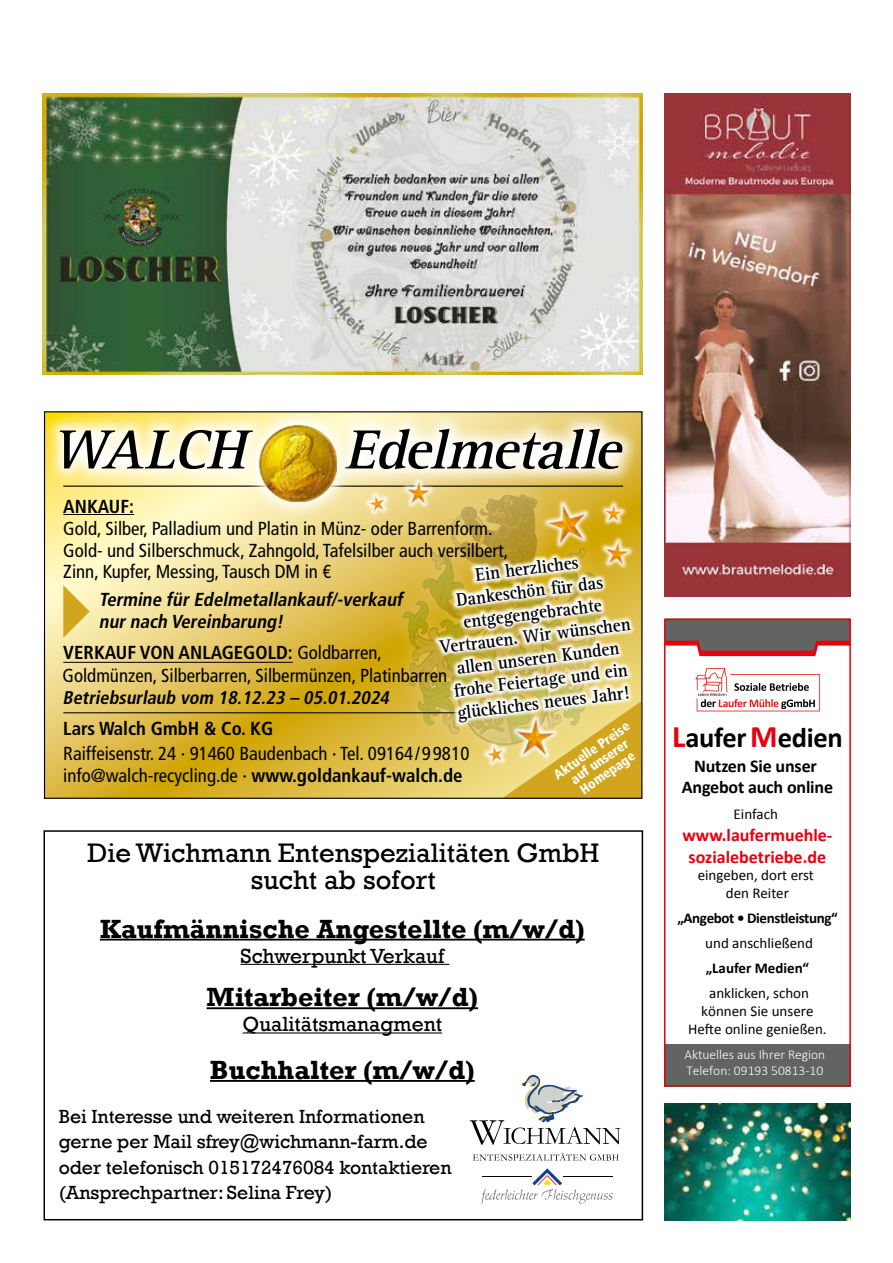
<style>
.page{position:relative;width:893px;height:1263px;background:#fff}
.page>*{position:absolute;margin:0;border:0;box-sizing:border-box;transform-origin:0 0}
.t1{font:italic 700 57px "Rotis Serif";color:#000}
.t2{font:700 28.5px "Calibri";letter-spacing:-.01em;color:#000}
.t3{font:27.45px/27.5px "Rockwell";color:#000;text-align:center}
.t4{font:700 27px "Rockwell";color:#000}
.t5{font:21px "Rockwell";color:#000}
.t6{font:19.5px/25.2px "Rockwell";color:#000}
.t7{font:condensed 18.75px/21.9px "Frutiger";color:#000}
.t8{font:700 18.75px/22.5px "Rotis Serif";color:#000;text-align:center;scale:.92 1}
.t9{font:italic 700 condensed 18.75px/21.9px "Frutiger";color:#000}
.t10{font:700 condensed 18.75px "Frutiger";color:#000}
.t11{font:italic 700 condensed 18.3px "Frutiger";color:#000}
.t12{font:700 18px/21.6px "Calibri";color:#e7000e;text-align:center}
.t13{font:700 18px/21.6px "Calibri";letter-spacing:-.01em;color:#000;text-align:center}
.t14{font:15px/18px "Calibri";color:#000;text-align:center}
.t15{font:700 15px "Calibri";letter-spacing:-.025em;color:#000}
.t16{font:700 15px "Calibri";color:#000}
.t17{font:900 condensed 13.65px/13.6px "Frutiger";color:#fff;text-align:center}
.t18{font:300 13.5px/16.2px "Calibri";color:#fff}
.s1{font-weight:700}
.s2{font-size:31.5px;color:#e7000e}
</style>
<div class="page">
<img style="left:43px;top:94px;width:600px;height:281px">
<img style="left:664px;top:94px;width:186px;height:502px">
<svg style="left:44px;top:830px;width:599px;height:390px"></svg>
<hr style="left:100px;top:939px;width:485px;height:1px;background:#000">
<hr style="left:241px;top:964px;width:208px;height:1px;background:#000">
<hr style="left:207px;top:1007px;width:271px;height:2px;background:#000">
<hr style="left:243px;top:1032px;width:199px;height:1px;background:#000">
<hr style="left:210px;top:1080px;width:265px;height:2px;background:#000">
<svg style="left:470px;top:1075px;width:151px;height:70px"></svg>
<svg style="left:473px;top:1153px;width:146px;height:8px"></svg>
<svg style="left:481px;top:1168px;width:132px;height:36px"></svg>
<svg style="left:46px;top:487px;width:354px;height:310px;background:#e6cb68"></svg>
<svg style="left:386px;top:520px;width:14px;height:243px;background:#dbb83b"></svg>
<img style="left:393px;top:487px;width:7px;height:265px">
<svg style="left:46px;top:413px;width:594px;height:74px"></svg>
<hr style="left:63px;top:486px;width:560px;height:1px;background:#000">
<svg style="left:242px;top:413px;width:113px;height:107px;background:#faf1c4"></svg>
<img style="left:259px;top:424px;width:78px;height:78px">
<hr style="left:63px;top:514px;width:71px;height:1px;background:#000">
<hr style="left:63px;top:662px;width:230px;height:1px;background:#000">
<hr style="left:63px;top:712px;width:406px;height:1px;background:#000">
<svg style="left:63px;top:585px;width:27px;height:53px"></svg>
<svg style="left:359px;top:487px;width:34px;height:33px"></svg>
<img style="left:365px;top:493px;width:22px;height:21px">
<svg style="left:400px;top:475px;width:240px;height:322px;background:#dec771"></svg>
<svg style="left:667px;top:622px;width:180px;height:34px;background:#866463"></svg>
<div style="left:664px;top:1044px;width:186px;height:42px;background:#616460"></div>
<svg style="left:695px;top:668px;width:125px;height:43px"></svg>
<div style="left:664px;top:619px;width:186px;height:467px;border:2px solid #e7000e"></div>
<img style="left:664px;top:1103px;width:186px;height:118px">
<h1 class="t1" style="left:51px;top:416px;width:211px">Walch</h1>
<h1 class="t1" style="left:344px;top:416px;width:293px">Edelmetalle</h1>
<p class="t10" style="left:63px;top:495px;width:72px">AnkAuf:</p>
<p class="t7" style="left:63px;top:517px;width:446px">Gold, Silber, Palladium und Platin in Münz- oder Barrenform.<br>Gold- und Silberschmuck, Zahngold, Tafelsilber auch versilbert,<br>Zinn, Kupfer, Messing, Tausch DM in €</p>
<p class="t9" style="left:99px;top:589px;width:309px">Termine fürEdelmetallankauf/-verkauf nurnach Vereinbarung!</p>
<p class="t7" style="left:63px;top:641px;width:386px;line-height:22.5px"><span class="s1">VERkAuf Von AnlAgEgold:</span> Goldbarren,<br>Goldmünzen, Silberbarren, Silbermünzen, Platinbarren</p>
<p class="t11" style="left:63px;top:686px;width:332px">Betriebsurlaub vom 18.12.23 – 05.01.2024</p>
<p class="t10" style="left:63px;top:717px;width:211px">lars Walch gmbH &amp; Co. kg</p>
<p class="t7" style="left:63px;top:743px;width:408px">Raiffeisenstr. 24 · 91460 Baudenbach · Tel. 09164/99810 info@walch-recycling.de · <span class="s1">www.goldankauf-walch.de</span></p>
<p class="t8" style="left:430px;top:569px;width:210px;rotate:-7deg">Ein herzliches<br>Dankeschön für das entgegengebrachte<br>Vertrauen. Wir wünschen allen unseren Kunden frohe Feiertage und ein glückliches neues Jahr!</p>
<p class="t17" style="left:551px;top:770px;width:91px;rotate:-35deg">Aktuelle Preise auf unserer<br>Homepage</p>
<h3 class="t3" style="left:87px;top:839px;width:513px">Die Wichmann Entenspezialitäten GmbH sucht ab sofort</h3>
<h3 class="t4" style="left:100px;top:912px;width:486px">Kaufmännische Angestellte (m/w/d)</h3>
<p class="t5" style="left:241px;top:943px;width:205px">Schwerpunkt Verkauf</p>
<h3 class="t4" style="left:207px;top:981px;width:273px">Mitarbeiter (m/w/d)</h3>
<p class="t5" style="left:243px;top:1012px;width:201px">Qualitätsmanagment</p>
<h3 class="t4" style="left:210px;top:1053px;width:266px">Buchhalter (m/w/d)</h3>
<p class="t6" style="left:59px;top:1104px;width:394px">Bei Interesse und weiteren Informationen gerne per Mail sfrey@wichmann-farm.de oder telefonisch 015172476084 kontaktieren (Ansprechpartner: Selina Frey)</p>
<h2 class="t2" style="left:672px;top:719px;width:172px"><span class="s2">L</span>aufer<span class="s2">M</span>edien</h2>
<p class="t13" style="left:682px;top:755px;width:153px">Nutzen Sie unser<br>Angebot auch online</p>
<p class="t14" style="left:734px;top:805px;width:46px">Einfach</p>
<p class="t12" style="left:682px;top:824px;width:151px">www.laufermuehle&shy;sozialebetriebe.de</p>
<p class="t14" style="left:698px;top:866px;width:118px">eingeben, dort erst den Reiter</p>
<p class="t15" style="left:677px;top:908px;width:162px">„Angebot • Dienstleistung“</p>
<p class="t14" style="left:705px;top:934px;width:109px">und anschließend</p>
<p class="t16" style="left:706px;top:958px;width:105px">„Laufer Medien“</p>
<p class="t14" style="left:688px;top:984px;width:140px">anklicken, schon können Sie unsere<br>Hefte online genießen.</p>
<p class="t18" style="left:684px;top:1046px;width:142px">Aktuelles aus Ihrer Region<br>Telefon: 09193 50813-10</p>
</div>
